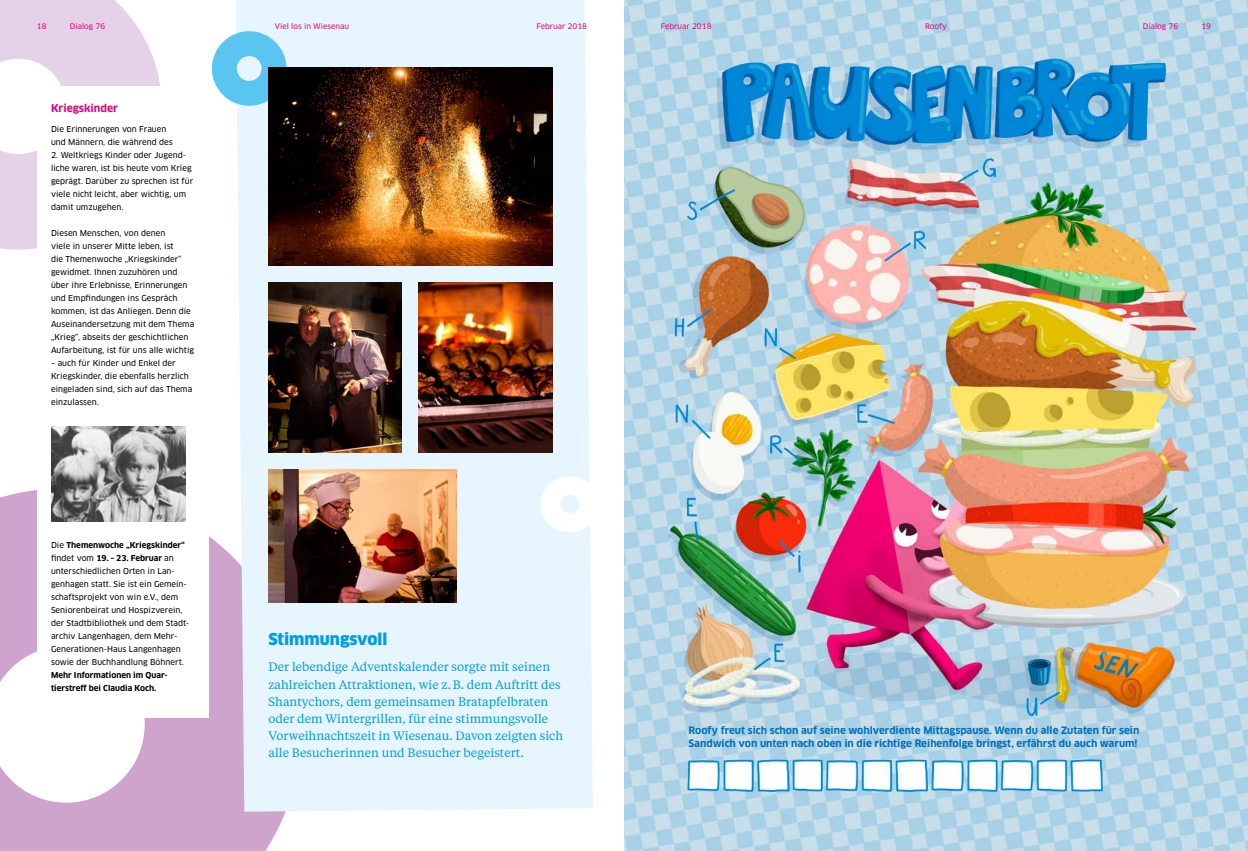
<style>
.page{position:relative;width:1248px;height:851px;background:#fff}
.page>*{position:absolute;margin:0;border:0;box-sizing:border-box;transform-origin:0 0}
.t1{font:900 16px "Clan Pro";color:#009ee3}
.t2{font:12.2px/17px "Tiempos Text";color:#009ee3}
.t3{font:700 10.5px "Clan Pro";color:#e5007d}
.t4{font:700 10px/13px "Clan Pro";color:#006fb9}
.t5{font:8px/13px "Clan Pro News";color:#000}
.t6{font:700 8px/13px "Clan Pro";color:#000}
.t7{font:7.5px "Clan Pro News";color:#e5007d}
.s1{font-family:"Clan Pro News";font-weight:400}
</style>
<div class="page">
<img style="left:624px;top:0;width:623px;height:850px">
<svg style="left:0;top:490px;width:286px;height:360px;fill:#cea4cd"></svg>
<div style="left:236px;top:0;width:357px;height:811px;background:#e6f5fe"></div>
<svg style="left:0;top:0;width:160px;height:249px"></svg>
<svg style="left:212px;top:31px;width:74px;height:75px;background:#86d4f5"></svg>
<svg style="left:540px;top:476px;width:53px;height:56px"></svg>
<div style="left:37px;top:86px;width:172px;height:631px;background:#fff"></div>
<img style="left:268px;top:283px;width:134px;height:170px">
<img style="left:268px;top:67px;width:284px;height:198px">
<img style="left:419px;top:283px;width:133px;height:170px">
<img style="left:51px;top:427px;width:135px;height:94px">
<img style="left:268px;top:470px;width:188px;height:132px">
<p class="t7" style="left:37px;top:22px;width:11px">18</p>
<p class="t7" style="left:70px;top:22px;width:37px">Dialog 76</p>
<p class="t7" style="left:275px;top:22px;width:76px">Viel los in Wiesenau</p>
<p class="t7" style="left:536px;top:22px;width:52px">Februar 2018</p>
<p class="t7" style="left:660px;top:22px;width:52px">Februar 2018</p>
<p class="t7" style="left:924px;top:22px;width:23px">Roofy</p>
<p class="t7" style="left:1142px;top:22px;width:37px">Dialog 76</p>
<p class="t7" style="left:1201px;top:22px;width:11px">19</p>
<h3 class="t3" style="left:51px;top:102px;width:69px">Kriegskinder</h3>
<p class="t5" style="left:51px;top:122px;width:123px">Die Erinnerungen von Frauen und Männern, die während des</p>
<p class="t5" style="left:51px;top:148px;width:144px">2. Weltkriegs Kinder oder Jugend&shy;liche waren, ist bis heute vom Krieg geprägt. Darüber zu sprechen ist für viele nicht leicht, aber wichtig, um damit umzugehen.</p>
<p class="t5" style="left:51px;top:226px;width:145px">Diesen Menschen, von denen<br>viele in unserer Mitte leben, ist<br>die Themenwoche „Kriegskinder“ gewidmet. Ihnen zuzuhören und über ihre Erlebnisse, Erinnerungen und Empfindungen ins Gespräch kommen, ist das Anliegen. Denn die Auseinandersetzung mit dem Thema „Krieg“, abseits der geschichtlichen Aufarbeitung, ist für uns alle wichtig</p>
<p class="t5" style="left:51px;top:356px;width:143px">– auch für Kinder und Enkel der<br>Kriegskinder, die ebenfalls herzlich eingeladen sind, sich auf das Thema einzulassen.</p>
<p class="t6" style="left:51px;top:538px;width:135px"><span class="s1">Die</span> Themenwoche „Kriegskinder“ <span class="s1">findet vom</span> 19. – 23. Februar <span class="s1">an</span></p>
<p class="t5" style="left:51px;top:564px;width:140px">unterschiedlichen Orten in Lan&shy;genhagen statt. Sie ist ein Gemein&shy;schaftsprojekt von win e.V., dem Seniorenbeirat und Hospizverein, der Stadtbibliothek und dem Stadt&shy;archiv Langenhagen, dem Mehr-Generationen-Haus Langenhagen sowie der Buchhandlung Böhnert.</p>
<p class="t6" style="left:51px;top:668px;width:118px">Mehr Informationen im Quar&shy;tierstreff bei Claudia Koch.</p>
<h1 class="t1" style="left:268px;top:630px;width:120px">Stimmungsvoll</h1>
<p class="t2" style="left:268px;top:658px;width:296px">Der lebendige Adventskalender sorgte mit seinen zahlreichen Attraktionen, wie z. B. dem Auftritt des Shantychors, dem gemeinsamen Bratapfelbraten oder dem Wintergrillen, für eine stimmungsvolle Vorweihnachtszeit in Wiesenau. Davon zeigten sich alle Besucherinnen und Besucher begeistert.</p>
<p class="t4" style="left:688px;top:723px;width:452px">Roofy freut sich schon auf seine wohlverdiente Mittagspause. Wenn du alle Zutaten für sein<br>Sandwich von unten nach oben in die richtige Reihenfolge bringst, erfährst du auch warum!</p>
</div>
